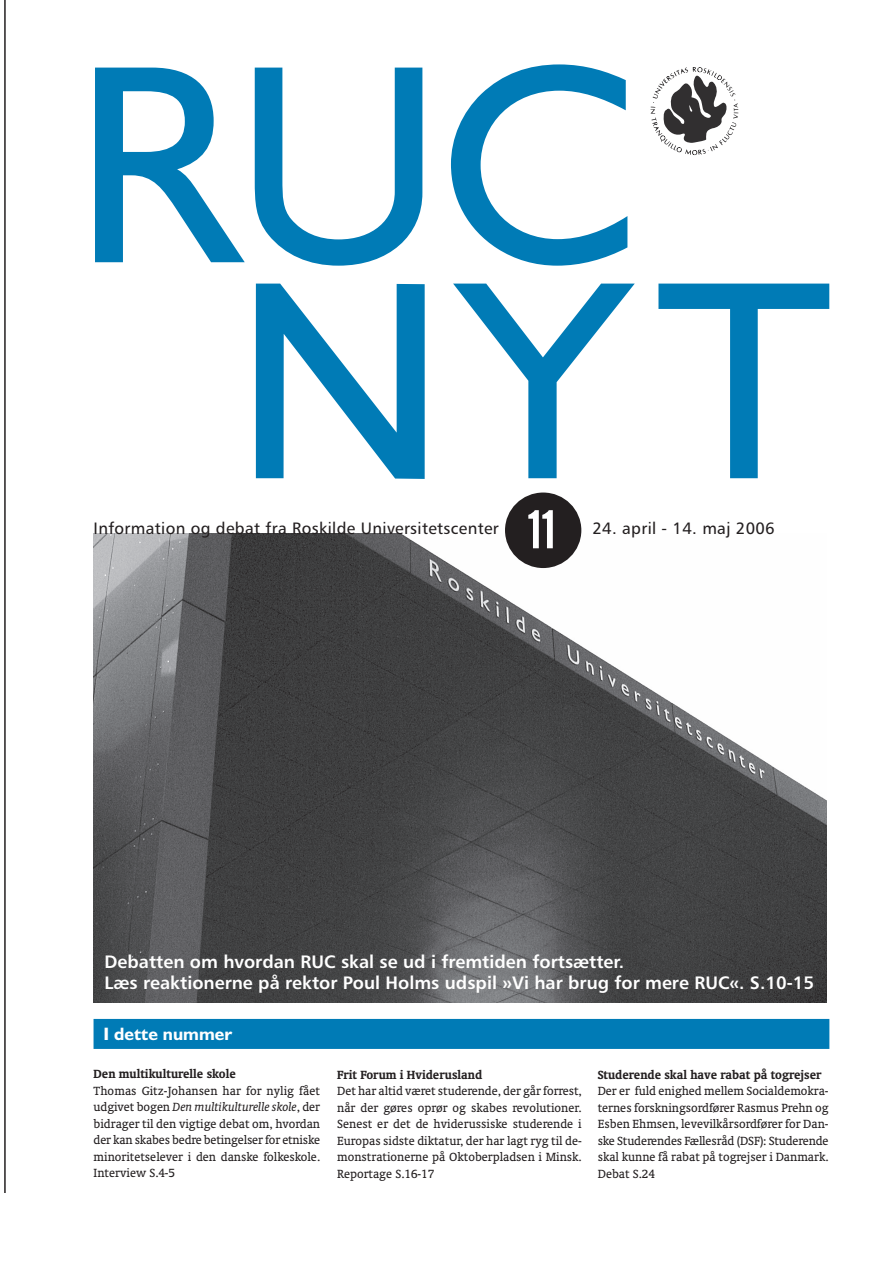
<style>
.page{position:relative;width:893px;height:1263px;background:#fff}
.page>*{position:absolute;margin:0;border:0;box-sizing:border-box;transform-origin:0 0}
.t1{font:54px "Alternate Gothic No 2 BT";color:#fff}
.t2{font:18px/21px "Humanist 777 BT Bold B";color:#fff}
.t3{font:700 18px "Humanist 521 BT";color:#fff}
.t4{font:16.5px "Humanist 777 BT Roman B";letter-spacing:.02em;color:#231f20}
.t5{font:13.5px/16.5px "Oranda BT";color:#231f20;text-align:justify}
.t6{font:700 13.5px "Oranda BT";color:#231f20}
.s1{font-style:italic}
</style>
<div class="page">
<div style="left:93px;top:1019px;width:736px;height:30px;background:#007bb6"></div>
<hr style="left:4px;top:0;width:2px;height:1192px;background:#231f20">
<svg style="left:650px;top:67px;width:88px;height:88px"></svg>
<svg style="left:95px;top:68px;width:150px;height:194px"></svg>
<svg style="left:255px;top:68px;width:167px;height:198px"></svg>
<svg style="left:451px;top:64px;width:176px;height:202px"></svg>
<svg style="left:256px;top:284px;width:168px;height:195px"></svg>
<svg style="left:453px;top:284px;width:181px;height:194px"></svg>
<svg style="left:658px;top:284px;width:171px;height:194px"></svg>
<img style="left:94px;top:534px;width:732px;height:468px">
<div style="left:505px;top:493px;width:76px;height:75px;background:#231f20;border-radius:50%"></div>
<h1 class="t1" style="left:528px;top:510px;width:29px">11</h1>
<p class="t4" style="left:94px;top:522px;width:407px">Information og debat fra Roskilde Universitetscenter</p>
<p class="t4" style="left:592px;top:522px;width:184px">24. april - 14. maj 2006</p>
<h2 class="t2" style="left:105px;top:953px;width:711px">Debatten om hvordan RUC skal se ud i fremtiden fortsætter.<br>Læs reaktionerne på rektor Poul Holms udspil »Vi har brug for mere RUC«. S.10-15</h2>
<h2 class="t3" style="left:104px;top:1028px;width:130px">I dette nummer</h2>
<p class="t6" style="left:94px;top:1069px;width:144px">Den multikulturelle skole</p>
<p class="t5" style="left:94px;top:1084px;width:228px">Thomas Gitz-Johansen har for nylig fået udgivet bogen <span class="s1">Den multikulturelle skole</span>, der bidrager til den vigtige debat om, hvordan der kan skabes bedre betingelser for etniske minoritetselever i den danske folkeskole.<br>Interview S.4-5</p>
<p class="t6" style="left:337px;top:1069px;width:146px">Frit Forum i Hviderusland</p>
<p class="t5" style="left:337px;top:1084px;width:246px">Det har altid været studerende, der går forrest, når der gøres oprør og skabes revolutioner.<br>Senest er det de hviderussiske studerende i Europas sidste diktatur, der har lagt ryg til de&shy;monstrationerne på Oktoberpladsen i Minsk.<br>Reportage S.16-17</p>
<p class="t6" style="left:597px;top:1069px;width:225px">Studerende skal have rabat på togrejser</p>
<p class="t5" style="left:597px;top:1084px;width:232px">Der er fuld enighed mellem Socialdemokra&shy;ternes forskningsordfører Rasmus Prehn og Esben Ehmsen, levevilkårsordfører for Dan&shy;ske Studerendes Fællesråd (DSF): Studerende skal kunne få rabat på togrejser i Danmark.<br>Debat S.24</p>
</div>
